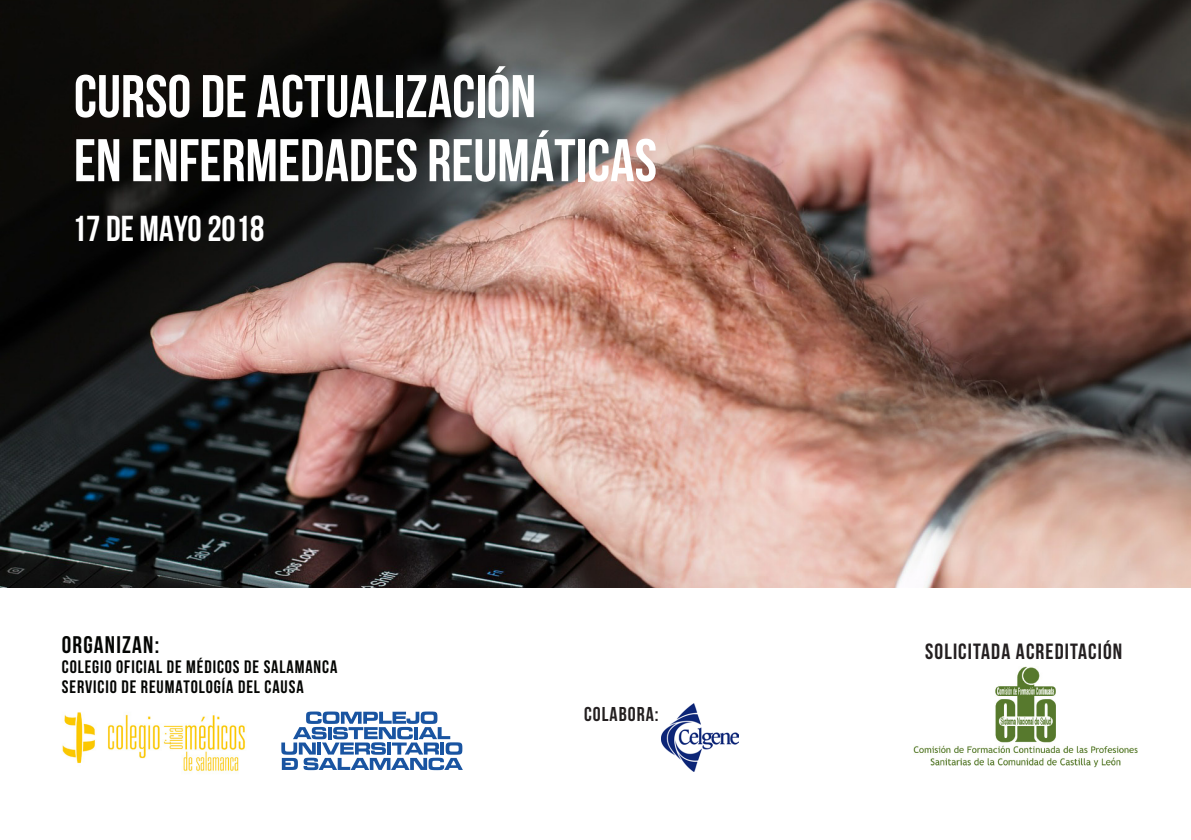
<style>
.page{position:relative;width:1191px;height:840px;background:#fff}
.page>*{position:absolute;margin:0;border:0;box-sizing:border-box;transform-origin:0 0}
.Text_area_White{font:700 60px "Bebas Neue";color:#fff}
.Cover_Title{font:700 36px "Bebas Neue";color:#fff}
.Content_Text{font:700 24px "Bebas Neue";letter-spacing:.05em;color:#040503}
.Content_Text-2{font:700 22px "Bebas Neue";letter-spacing:.05em;color:#231f20}
.Content_Text-3{font:700 20px "Bebas Neue";letter-spacing:.05em;color:#231f20}
.Content_Text-4{font:700 18px "Bebas Neue";letter-spacing:.05em;color:#040503}
</style>
<div class="page">
<img style="left:0;top:0;width:1191px;height:587px">
<img style="left:62px;top:712px;width:183px;height:59px">
<img style="left:661px;top:703px;width:77px;height:68px">
<img style="left:913px;top:666px;width:224px;height:101px">
<svg style="left:281px;top:711px;width:182px;height:58px"></svg>
<p class="Text_area_White" style="left:74px;top:63px;width:464px">CURSO DE ACTUALIZACIÓN</p>
<p class="Text_area_White" style="left:74px;top:127px;width:584px">EN ENFERMEDADES REUMÁTICAS</p>
<p class="Cover_Title" style="left:72px;top:209px;width:194px">17 de MAYO 2018</p>
<p class="Content_Text" style="left:62px;top:631px;width:99px">ORGANIZAN:</p>
<p class="Content_Text-4" style="left:62px;top:656px;width:277px">COLEGIO OFICIAL DE MÉDICOS DE SALAMANCA</p>
<p class="Content_Text-4" style="left:62px;top:676px;width:243px">SERVICIO DE REUMATOLOGÍA DEL CAUSA</p>
<p class="Content_Text-3" style="left:584px;top:703px;width:76px">COLABORA:</p>
<p class="Content_Text-2" style="left:925px;top:638px;width:198px">SOLICITADA ACREDITACIÓN</p>
</div>
